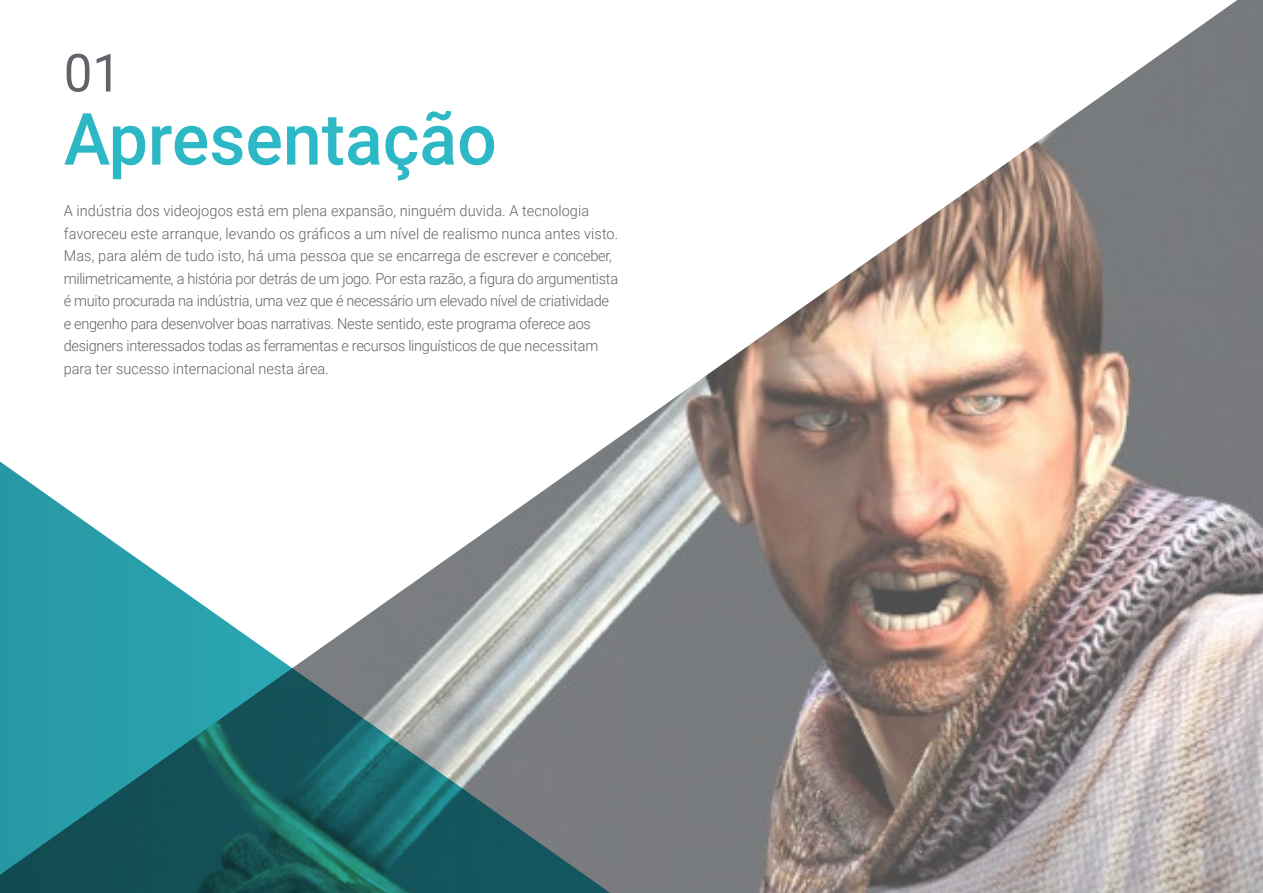
<style>
.page{position:relative;width:1263px;height:893px;background:#fff}
.page>*{position:absolute;margin:0;border:0;box-sizing:border-box;transform-origin:0 0}
.t1{font:500 72px "Roboto";color:#2db8c5}
.t2{font:52.5px "Roboto";color:#61646a}
.t3{font:300 15px/22.5px "Roboto";letter-spacing:-.02em;color:#61646a}
</style>
<div class="page">
<img style="left:606px;top:0;width:657px;height:893px">
<svg style="left:0;top:446px;width:640px;height:447px"></svg>
<h2 class="t2" style="left:64px;top:36px;width:59px">01</h2>
<h1 class="t1" style="left:64px;top:89px;width:435px">Apresentação</h1>
<p class="t3" style="left:64px;top:199px;width:556px">A indústria dos videojogos está em plena expansão, ninguém duvida. A tecnologia favoreceu este arranque, levando os gráficos a um nível de realismo nunca antes visto.<br>Mas, para além de tudo isto, há uma pessoa que se encarrega de escrever e conceber, milimetricamente, a história por detrás de um jogo. Por esta razão, a figura do argumentista é muito procurada na indústria, uma vez que é necessário um elevado nível de criatividade e engenho para desenvolver boas narrativas. Neste sentido, este programa oferece aos designers interessados todas as ferramentas e recursos linguísticos de que necessitam para ter sucesso internacional nesta área.</p>
</div>
